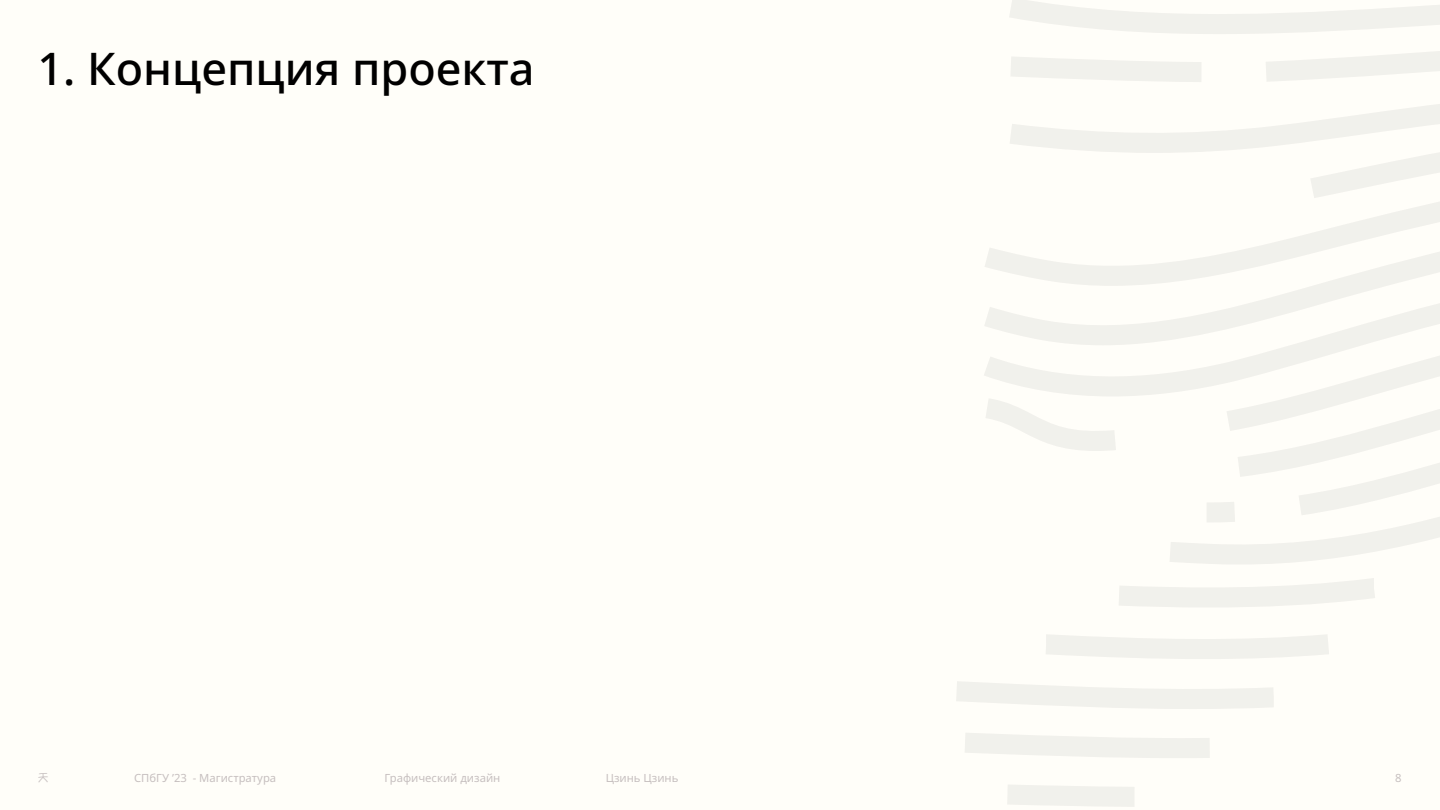
<style>
.page{position:relative;width:1440px;height:810px;background:#fffef9}
.page>*{position:absolute;margin:0;border:0;box-sizing:border-box;transform-origin:0 0}
.t1{font:500 45px "Noto Sans";color:#000}
.t2{font:11.25px "Noto Sans";color:#c6bfbf}
.t3{font:11.25px "Yuppy SC";color:#c6bfbf}
</style>
<div class="page">
<svg style="left:1009px;top:0;width:431px;height:34px"></svg>
<svg style="left:1266px;top:51px;width:174px;height:30px"></svg>
<svg style="left:1011px;top:57px;width:190px;height:25px"></svg>
<svg style="left:1010px;top:104px;width:430px;height:137px"></svg>
<svg style="left:985px;top:241px;width:455px;height:35px"></svg>
<svg style="left:984px;top:276px;width:456px;height:120px"></svg>
<svg style="left:986px;top:399px;width:130px;height:52px"></svg>
<svg style="left:1170px;top:314px;width:270px;height:250px"></svg>
<svg style="left:1119px;top:578px;width:256px;height:29px"></svg>
<svg style="left:1046px;top:635px;width:283px;height:24px"></svg>
<svg style="left:956px;top:681px;width:318px;height:28px"></svg>
<svg style="left:965px;top:733px;width:245px;height:25px"></svg>
<svg style="left:1007px;top:785px;width:127px;height:22px"></svg>
<h1 class="t1" style="left:38px;top:43px;width:499px">1. Концепция проекта</h1>
<p class="t3" style="left:38px;top:772px;width:13px">天</p>
<p class="t2" style="left:134px;top:772px;width:144px">СПбГУ ’23 - Магистратура</p>
<p class="t2" style="left:384px;top:772px;width:117px">Графический дизайн</p>
<p class="t2" style="left:606px;top:772px;width:74px">Цзинь Цзинь</p>
<p class="t2" style="left:1395px;top:772px;width:8px">8</p>
</div>
